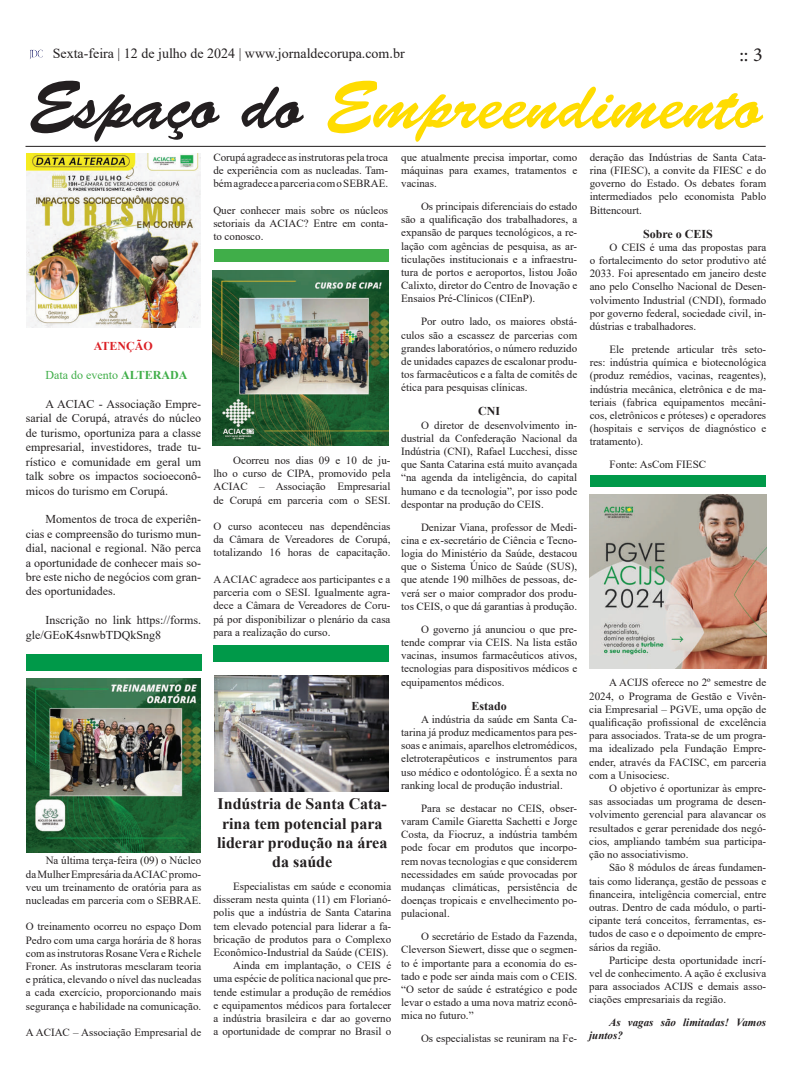
<style>
.page{position:relative;width:791px;height:1078px;background:#fff}
.page>*{position:absolute;margin:0;border:0;box-sizing:border-box;transform-origin:0 0}
.t1{font:68px "Brush Script Std";color:#ffdc01}
.t2{font:20px "Minion Pro";color:#231f20}
.t3{font:700 16px/19.2px "Times New Roman";color:#231f20;text-align:center}
.t4{font:14px "Times New Roman";color:#231f20}
.t5{font:12px/14.4px "Times New Roman";color:#231f20;text-align:justify}
.t6{font:12px "Times New Roman";color:#40ae49}
.t7{font:700 12px "Times New Roman";color:#231f20}
.t8{font:700 12px "Times New Roman";color:#db1f25}
.t9{font:11px/13.2px "Times New Roman";color:#231f20;text-align:justify}
.t10{font:italic 700 11px/13.2px "Times New Roman";color:#231f20}
.s1{color:#231f20}
.s2{font-weight:700}
</style>
<div class="page">
<svg style="left:30px;top:50px;width:13px;height:9px"></svg>
<div style="left:590px;top:475px;width:175px;height:11px;background:#009949"></div>
<hr style="left:26px;top:146px;width:740px;height:1px;background:#231f20">
<div style="left:214px;top:249px;width:175px;height:13px;background:#40ae49"></div>
<div style="left:26px;top:653px;width:176px;height:17px;background:#009949"></div>
<img style="left:26px;top:153px;width:175px;height:175px">
<img style="left:26px;top:678px;width:175px;height:174px">
<img style="left:213px;top:270px;width:175px;height:176px">
<div style="left:213px;top:645px;width:176px;height:17px;background:#009949"></div>
<img style="left:214px;top:675px;width:174px;height:116px">
<img style="left:590px;top:495px;width:176px;height:173px">
<p class="t4" style="left:53px;top:43px;width:353px">Sexta-feira | 12 de julho de 2024 | www.jornaldecorupa.com.br</p>
<h2 class="t2" style="left:739px;top:42px;width:25px">:: 3</h2>
<h1 class="t1" style="left:29px;top:67px;width:735px"><span class="s1">Espaço do</span> Empreendimento</h1>
<p class="t8" style="left:94px;top:337px;width:61px">ATENÇÃO</p>
<p class="t6" style="left:46px;top:366px;width:143px">Data do evento <span class="s2">ALTERADA</span></p>
<p class="t5" style="left:26px;top:396px;width:177px;text-indent:20px">A ACIAC - Associação Empre&shy;sarial de Corupá, através do núcleo de turismo, oportuniza para a classe empresarial, investidores, trade tu&shy;rístico e comunidade em geral um talk sobre os impactos socioeconô&shy;micos do turismo em Corupá.</p>
<p class="t5" style="left:26px;top:511px;width:177px;text-indent:20px">Momentos de troca de experiên&shy;cias e compreensão do turismo mun&shy;dial, nacional e regional. Não perca a oportunidade de conhecer mais so&shy;bre este nicho de negócios com gran&shy;des oportunidades.</p>
<p class="t5" style="left:26px;top:612px;width:177px;text-indent:20px">Inscrição no link https://forms. gle/GEoK4snwbTDQkSng8</p>
<p class="t9" style="left:26px;top:853px;width:177px;text-indent:20px">Na última terça-feira (09) o Núcleo da Mulher Empresária da ACIAC promo&shy;veu um treinamento de oratória para as nucleadas em parceria com o SEBRAE.</p>
<p class="t9" style="left:26px;top:919px;width:177px">O treinamento ocorreu no espaço Dom Pedro com uma carga horária de 8 horas com as instrutoras Rosane Vera e Richele Froner. As instrutoras mesclaram teoria e prática, elevando o nível das nucleadas a cada exercício, proporcionando mais segurança e habilidade na comunicação.</p>
<p class="t9" style="left:26px;top:1025px;width:177px">A ACIAC – Associação Empresarial de</p>
<p class="t9" style="left:213px;top:150px;width:176px">Corupá agradece as instrutoras pela troca de experiência com as nucleadas. Tam&shy;bém agradece a parceria com o SEBRAE.</p>
<p class="t9" style="left:213px;top:203px;width:176px">Quer conhecer mais sobre os núcleos setoriais da ACIAC? Entre em conta&shy;to conosco.</p>
<p class="t9" style="left:213px;top:453px;width:179px;text-indent:20px">Ocorreu nos dias 09 e 10 de ju&shy;lho o curso de CIPA, promovido pela ACIAC – Associação Empresarial de Corupá em parceria com o SESI.</p>
<p class="t9" style="left:213px;top:519px;width:179px">O curso aconteceu nas dependências da Câmara de Vereadores de Corupá, totalizando 16 horas de capacitação.</p>
<p class="t9" style="left:213px;top:572px;width:179px">A ACIAC agradece aos participantes e a parceria com o SESI. Igualmente agra&shy;dece a Câmara de Vereadores de Coru&shy;pá por disponibilizar o plenário da casa para a realização do curso.</p>
<h3 class="t3" style="left:217px;top:793px;width:172px">Indústria de Santa Cata&shy;rina tem potencial para liderar produção na área da saúde</h3>
<p class="t9" style="left:213px;top:879px;width:179px;text-align:right">Especialistas em saúde e economia disseram nesta quinta (11) em Florianó&shy;polis que a indústria de Santa Catarina tem elevado potencial para liderar a fa&shy;bricação de produtos para o Complexo Econômico-Industrial da Saúde (CEIS).<br>Ainda em implantação, o CEIS é uma espécie de política nacional que pre&shy;tende estimular a produção de remédios e equipamentos médicos para fortalecer a indústria brasileira e dar ao governo a oportunidade de comprar no Brasil o</p>
<p class="t9" style="left:401px;top:150px;width:178px">que atualmente precisa importar, como máquinas para exames, tratamentos e vacinas.</p>
<p class="t9" style="left:401px;top:199px;width:178px;text-indent:20px">Os principais diferenciais do estado são a qualificação dos trabalhadores, a expansão de parques tecnológicos, a re&shy;lação com agências de pesquisa, as ar&shy;ticulações institucionais e a infraestru&shy;tura de portos e aeroportos, listou João Calixto, diretor do Centro de Inovação e Ensaios Pré-Clínicos (CIEnP).</p>
<p class="t9" style="left:401px;top:314px;width:178px;text-indent:20px">Por outro lado, os maiores obstá&shy;culos são a escassez de parcerias com grandes laboratórios, o número reduzido de unidades capazes de escalonar produ&shy;tos farmacêuticos e a falta de comitês de ética para pesquisas clínicas.</p>
<p class="t7" style="left:478px;top:402px;width:23px">CNI</p>
<p class="t9" style="left:401px;top:418px;width:178px;text-indent:20px">O diretor de desenvolvimento in&shy;dustrial da Confederação Nacional da Indústria (CNI), Rafael Lucchesi, disse que Santa Catarina está muito avançada “na agenda da inteligência, do capital humano e da tecnologia”, por isso pode despontar na produção do CEIS.</p>
<p class="t9" style="left:401px;top:520px;width:178px;text-indent:20px">Denizar Viana, professor de Medi&shy;cina e ex-secretário de Ciência e Tecno&shy;logia do Ministério da Saúde, destacou que o Sistema Único de Saúde (SUS), que atende 190 milhões de pessoas, de&shy;verá ser o maior comprador dos produ&shy;tos CEIS, o que dá garantias à produção.</p>
<p class="t9" style="left:401px;top:622px;width:178px;text-indent:20px">O governo já anunciou o que pre&shy;tende comprar via CEIS. Na lista estão vacinas, insumos farmacêuticos ativos, tecnologias para dispositivos médicos e equipamentos médicos.</p>
<p class="t7" style="left:471px;top:696px;width:37px">Estado</p>
<p class="t9" style="left:401px;top:712px;width:178px;text-indent:20px">A indústria da saúde em Santa Ca&shy;tarina já produz medicamentos para pes&shy;soas e animais, aparelhos eletromédicos, eletroterapêuticos e instrumentos para uso médico e odontológico. É a sexta no ranking local de produção industrial.</p>
<p class="t9" style="left:401px;top:800px;width:178px;text-indent:20px">Para se destacar no CEIS, obser&shy;varam Camile Giaretta Sachetti e Jorge Costa, da Fiocruz, a indústria também pode focar em produtos que incorpo&shy;rem novas tecnologias e que considerem necessidades em saúde provocadas por mudanças climáticas, persistência de doenças tropicais e envelhecimento po&shy;pulacional.</p>
<p class="t9" style="left:401px;top:929px;width:178px;text-indent:20px">O secretário de Estado da Fazenda, Cleverson Siewert, disse que o segmen&shy;to é importante para a economia do es&shy;tado e pode ser ainda mais com o CEIS. “O setor de saúde é estratégico e pode levar o estado a uma nova matriz econô&shy;mica no futuro.”</p>
<p class="t9" style="left:421px;top:1031px;width:158px">Os especialistas se reuniram na Fe-</p>
<p class="t9" style="left:590px;top:150px;width:178px">deração das Indústrias de Santa Cata&shy;rina (FIESC), a convite da FIESC e do governo do Estado. Os debates foram intermediados pelo economista Pablo Bittencourt.</p>
<p class="t7" style="left:643px;top:225px;width:71px">Sobre o CEIS</p>
<p class="t9" style="left:590px;top:240px;width:178px;text-indent:20px">O CEIS é uma das propostas para o fortalecimento do setor produtivo até 2033. Foi apresentado em janeiro deste ano pelo Conselho Nacional de Desen&shy;volvimento Industrial (CNDI), formado por governo federal, sociedade civil, in&shy;dústrias e trabalhadores.</p>
<p class="t9" style="left:590px;top:342px;width:178px;text-indent:20px">Ele pretende articular três seto&shy;res: indústria química e biotecnológica (produz remédios, vacinas, reagentes), indústria mecânica, eletrônica e de ma&shy;teriais (fabrica equipamentos mecâni&shy;cos, eletrônicos e próteses) e operadores (hospitais e serviços de diagnóstico e tratamento).</p>
<p class="t9" style="left:609px;top:457px;width:98px">Fonte: AsCom FIESC</p>
<p class="t9" style="left:589px;top:675px;width:179px;text-indent:20px">A ACIJS oferece no 2º semestre de 2024, o Programa de Gestão e Vivên&shy;cia Empresarial – PGVE, uma opção de qualificação profissional de excelência para associados. Trata-se de um progra&shy;ma idealizado pela Fundação Empre&shy;ender, através da FACISC, em parceria com a Unisociesc.</p>
<p class="t9" style="left:589px;top:781px;width:179px;text-indent:20px">O objetivo é oportunizar às empre&shy;sas associadas um programa de desen&shy;volvimento gerencial para alavancar os resultados e gerar perenidade dos negó&shy;cios, ampliando também sua participa&shy;ção no associativismo.</p>
<p class="t9" style="left:589px;top:860px;width:179px;text-indent:20px">São 8 módulos de áreas fundamen&shy;tais como liderança, gestão de pessoas e financeira, inteligência comercial, entre outras. Dentro de cada módulo, o parti&shy;cipante terá conceitos, ferramentas, es&shy;tudos de caso e o depoimento de empre&shy;sários da região.</p>
<p class="t9" style="left:589px;top:952px;width:179px;text-indent:20px">Participe desta oportunidade incrí&shy;vel de conhecimento. A ação é exclusiva para associados ACIJS e demais asso&shy;ciações empresariais da região.</p>
<p class="t10" style="left:589px;top:1015px;width:179px;text-indent:20px">As vagas são limitadas! Vamos juntos?</p>
</div>
